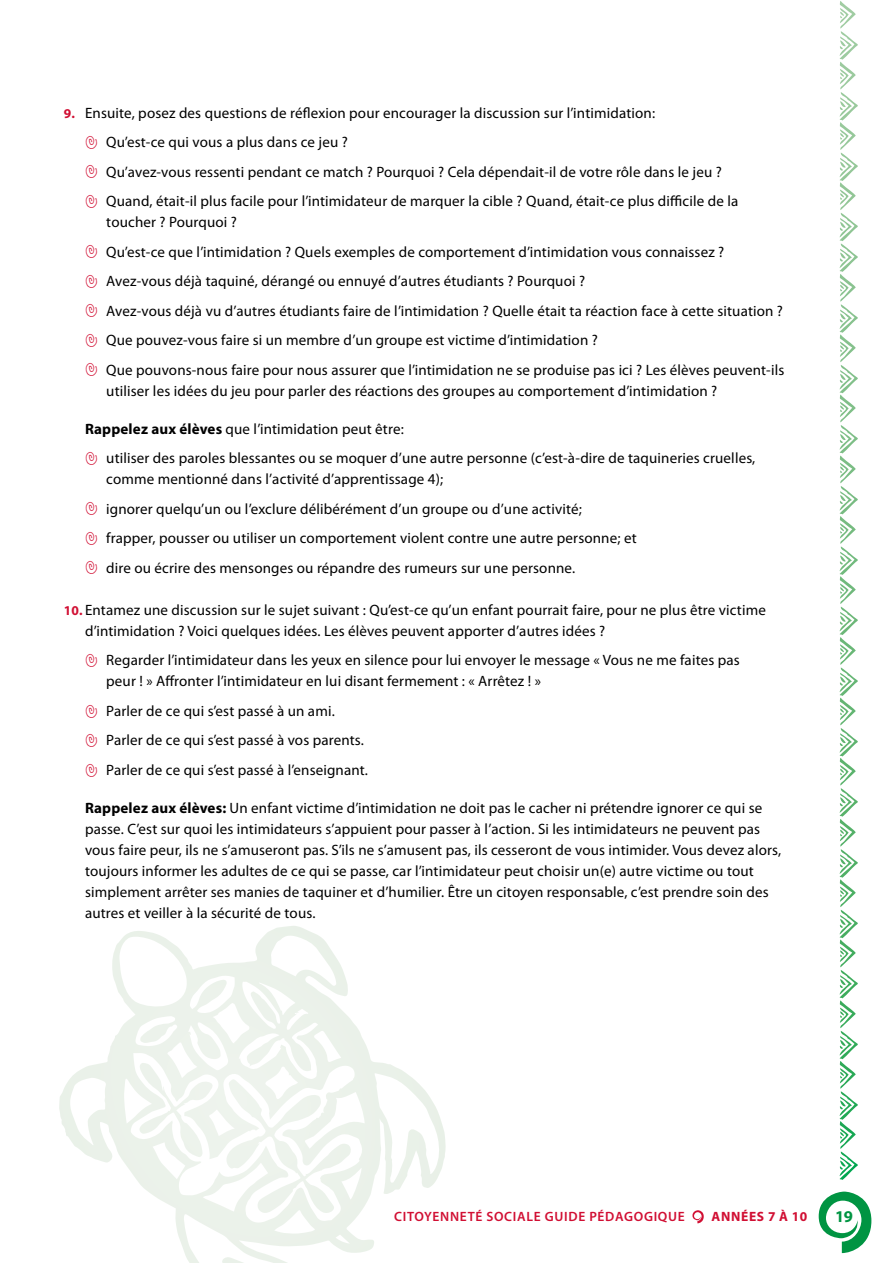
<style>
.page{position:relative;width:893px;height:1263px;background:#fff}
.page>*{position:absolute;margin:0;border:0;box-sizing:border-box;transform-origin:0 0}
.t1{font:700 16.5px "Myriad Pro";color:#009442}
.t2{font:15px/29.5px "Myriad Pro";letter-spacing:.01em;color:#000}
.t3{font:600 13.5px "Myriad Pro";letter-spacing:.055em;color:#d10f33}
.t4{font:700 13.5px "Myriad Pro";letter-spacing:.055em;color:#d10f33}
.s1{font-weight:700;font-size:13.5px;color:#d10f33}
.s2{font-family:"Pea Deliah's Doodles";font-size:9.75px;color:#d10f33}
.s3{font-weight:700}
</style>
<div class="page">
<svg style="left:819px;top:1191px;width:52px;height:62px"></svg>
<svg style="left:839px;top:879px;width:19px;height:241px"></svg>
<svg style="left:692px;top:1210px;width:12px;height:13px"></svg>
<svg style="left:59px;top:926px;width:387px;height:268px"></svg>
<p class="t2" style="left:85px;top:98px;width:655px;text-indent:-21px"><span class="s1">9.</span> Ensuite, posez des questions de réflexion pour encourager la discussion sur l’intimidation:<br><span class="s2">!</span> Qu’est-ce qui vous a plus dans ce jeu ?<br><span class="s2">!</span> Qu’avez-vous ressenti pendant ce match ? Pourquoi ? Cela dépendait-il de votre rôle dans le jeu ? <span class="s2">!</span> Quand, était-il plus facile pour l’intimidateur de marquer la cible ? Quand, était-ce plus difficile de la</p>
<p class="t2" style="left:85px;top:207px;width:701px;text-indent:21px">toucher ? Pourquoi ?<br><span class="s2">!</span> Qu’est-ce que l’intimidation ? Quels exemples de comportement d’intimidation vous connaissez ?<br><span class="s2">!</span> Avez-vous déjà taquiné, dérangé ou ennuyé d’autres étudiants ? Pourquoi ?<br><span class="s2">!</span> Avez-vous déjà vu d’autres étudiants faire de l’intimidation ? Quelle était ta réaction face à cette situation ? <span class="s2">!</span> Que pouvez-vous faire si un membre d’un groupe est victime d’intimidation ?<br><span class="s2">!</span> Que pouvons-nous faire pour nous assurer que l’intimidation ne se produise pas ici ? Les élèves peuvent-ils</p>
<p class="t2" style="left:106px;top:376px;width:613px">utiliser les idées du jeu pour parler des réactions des groupes au comportement d’intimidation ?</p>
<p class="t2" style="left:85px;top:414px;width:672px"><span class="s3">Rappelez aux élèves</span> que l’intimidation peut être:<br><span class="s2">!</span> utiliser des paroles blessantes ou se moquer d’une autre personne (c’est-à-dire de taquineries cruelles,</p>
<p class="t2" style="left:85px;top:464px;width:553px;text-indent:21px">comme mentionné dans l’activité d’apprentissage 4);<br><span class="s2">!</span> ignorer quelqu’un ou l’exclure délibérément d’un groupe ou d’une activité;<br><span class="s2">!</span> frapper, pousser ou utiliser un comportement violent contre une autre personne; et <span class="s2">!</span> dire ou écrire des mensonges ou répandre des rumeurs sur une personne.</p>
<p class="t2" style="left:85px;top:599px;width:682px;line-height:21px;text-indent:-21px"><span class="s1">10.</span> Entamez une discussion sur le sujet suivant : Qu’est-ce qu’un enfant pourrait faire, pour ne plus être victime d’intimidation ? Voici quelques idées. Les élèves peuvent apporter d’autres idées ?</p>
<p class="t2" style="left:106px;top:650px;width:635px;line-height:21px;text-indent:-21px"><span class="s2">!</span> Regarder l’intimidateur dans les yeux en silence pour lui envoyer le message « Vous ne me faites pas peur ! » Affronter l’intimidateur en lui disant fermement : « Arrêtez ! »</p>
<p class="t2" style="left:85px;top:696px;width:285px"><span class="s2">!</span> Parler de ce qui s’est passé à un ami.<br><span class="s2">!</span> Parler de ce qui s’est passé à vos parents. <span class="s2">!</span> Parler de ce qui s’est passé à l’enseignant.</p>
<p class="t2" style="left:85px;top:797px;width:698px;line-height:21px"><span class="s3">Rappelez aux élèves:</span> Un enfant victime d’intimidation ne doit pas le cacher ni prétendre ignorer ce qui se passe. C’est sur quoi les intimidateurs s’appuient pour passer à l’action. Si les intimidateurs ne peuvent pas vous faire peur, ils ne s’amuseront pas. S’ils ne s’amusent pas, ils cesseront de vous intimider. Vous devez alors, toujours informer les adultes de ce qui se passe, car l’intimidateur peut choisir un(e) autre victime ou tout simplement arrêter ses manies de taquiner et d’humilier. Être un citoyen responsable, c’est prendre soin des autres et veiller à la sécurité de tous.</p>
<p class="t3" style="left:394px;top:1208px;width:292px">CITOYENNETÉ SOCIALE GUIDE PÉDAGOGIQUE</p>
<p class="t4" style="left:711px;top:1207px;width:97px">Années 7 à 10</p>
<p class="t1" style="left:835px;top:1205px;width:19px">19</p>
</div>
